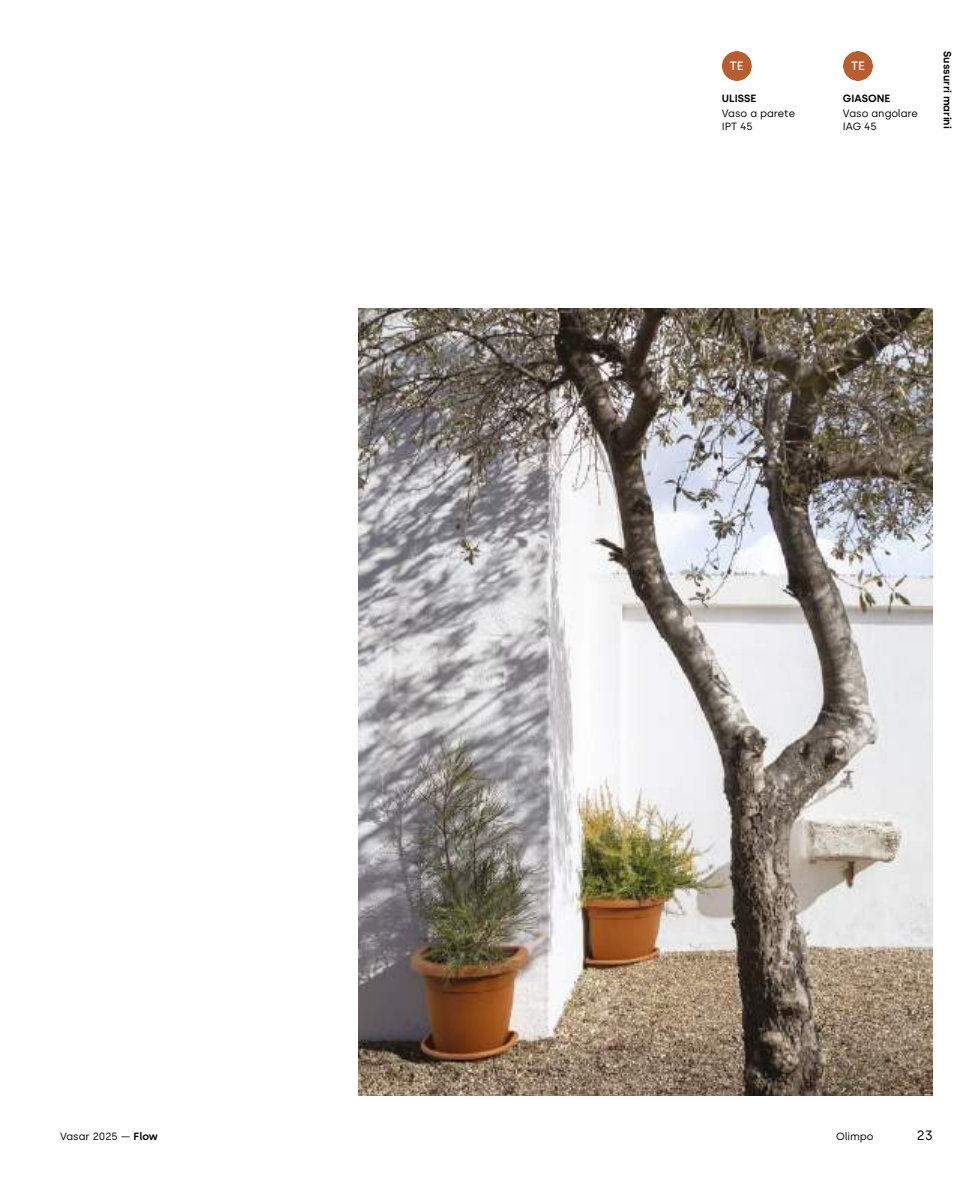
<style>
.page{position:relative;width:978px;height:1191px;background:#fff}
.page>*{position:absolute;margin:0;border:0;box-sizing:border-box;transform-origin:0 0}
.t1{font:13.5px "Silka";color:#000}
.t2{font:500 12.15px "Silka";color:#fff}
.t3{font:10.5px/12.6px "Silka";color:#000}
.t4{font:600 10.5px "Silka";color:#000}
.s1{font-weight:600}
</style>
<div class="page">
<img style="left:358px;top:308px;width:575px;height:787px">
<div style="left:722px;top:51px;width:30px;height:30px;background:#b75d2f;border-radius:50%"></div>
<div style="left:843px;top:51px;width:30px;height:30px;background:#b75d2f;border-radius:50%"></div>
<p class="t2" style="left:730px;top:59px;width:15px">TE</p>
<p class="t2" style="left:851px;top:59px;width:15px">TE</p>
<p class="t4" style="left:722px;top:92px;width:36px">ULISSE</p>
<p class="t3" style="left:722px;top:107px;width:75px">Vaso a parete<br>IPT 45</p>
<p class="t4" style="left:843px;top:92px;width:49px">GIASONE</p>
<p class="t3" style="left:843px;top:107px;width:77px">Vaso angolare<br>IAG 45</p>
<p class="t4" style="left:954px;top:51px;width:79px;rotate:90deg">Sussurri marini</p>
<p class="t3" style="left:60px;top:1130px;width:100px">Vasar 2025 — <span class="s1">Flow</span></p>
<p class="t3" style="left:836px;top:1130px;width:39px">Olimpo</p>
<p class="t1" style="left:917px;top:1127px;width:18px">23</p>
</div>
